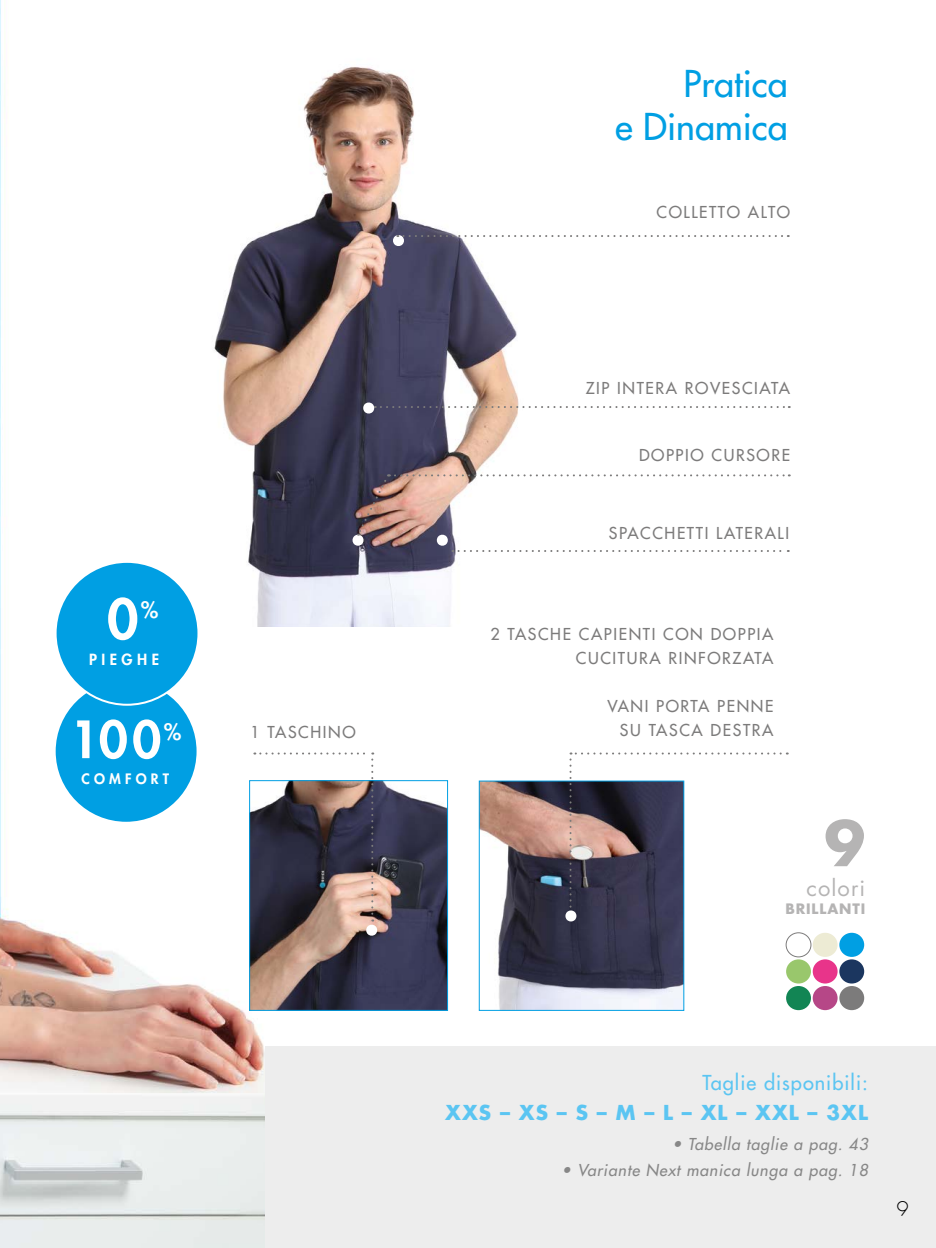
<style>
.page{position:relative;width:936px;height:1248px;background:#fff}
.page>*{position:absolute;margin:0;border:0;box-sizing:border-box;transform-origin:0 0}
.t1{font:700 60px "Futura Std";color:#b5b4b4}
.t2{font:800 54px "Futura Std";color:#fff}
.t3{font:800 50px "Futura Std";color:#fff}
.t4{font:500 36px/43.2px "Futura Std";color:#009fe3;text-align:right}
.t5{font:22px "Futura Std";letter-spacing:.05em;color:#b5b4b4}
.t6{font:800 22px "Futura Std";color:#fff}
.t7{font:700 20px "Futura Std";letter-spacing:.05em;color:#5bc5f2}
.t8{font:500 20px "Futura Std";letter-spacing:.05em;color:#5bc5f2}
.t9{font:300 20px "Futura";color:#000}
.t10{font:500 16px/24px "Futura Std";letter-spacing:.1em;color:#7c7b7b;text-align:right}
.t11{font:italic 500 16px "Futura Std";letter-spacing:.05em;color:#878787}
.t12{font:800 15px "Futura Std";letter-spacing:.3em;color:#fff}
.t13{font:700 14px "Futura Std";letter-spacing:.065em;color:#b5b4b4}
.t14{font:800 14px "Futura Std";letter-spacing:.3em;color:#fff}
</style>
<div class="page">
<img style="left:481px;top:782px;width:201px;height:226px">
<div style="left:479px;top:780px;width:205px;height:230px;border:1px solid #009fe3"></div>
<div style="left:240px;top:1046px;width:695px;height:201px;background:#ededed"></div>
<img style="left:0;top:0;width:264px;height:1247px">
<img style="left:149px;top:50px;width:370px;height:576px">
<svg style="left:392px;top:234px;width:396px;height:12px"></svg>
<div style="left:785px;top:932px;width:26px;height:25px;border:1px solid #7c7b7b;border-radius:50%"></div>
<div style="left:812px;top:932px;width:25px;height:24px;background:#edebd4;border-radius:50%"></div>
<div style="left:839px;top:932px;width:25px;height:24px;background:#009fe3;border-radius:50%"></div>
<div style="left:839px;top:959px;width:25px;height:24px;background:#1b365f;border-radius:50%"></div>
<div style="left:812px;top:959px;width:25px;height:24px;background:#e8348a;border-radius:50%"></div>
<div style="left:786px;top:959px;width:24px;height:24px;background:#99c76c;border-radius:50%"></div>
<div style="left:812px;top:985px;width:25px;height:25px;background:#b64787;border-radius:50%"></div>
<div style="left:786px;top:985px;width:24px;height:25px;background:#128554;border-radius:50%"></div>
<div style="left:839px;top:985px;width:25px;height:25px;background:#7c7b7b;border-radius:50%"></div>
<div style="left:55px;top:679px;width:142px;height:143px;background:#009fe3;border-radius:50%"></div>
<div style="left:56px;top:562px;width:142px;height:142px;background:#009fe3;border-radius:50%"></div>
<img style="left:251px;top:782px;width:195px;height:226px">
<div style="left:249px;top:780px;width:199px;height:230px;border:1px solid #009fe3"></div>
<svg style="left:254px;top:752px;width:124px;height:184px"></svg>
<svg style="left:362px;top:402px;width:427px;height:12px"></svg>
<svg style="left:352px;top:474px;width:437px;height:78px"></svg>
<svg style="left:565px;top:752px;width:215px;height:169px"></svg>
<h2 class="t2" style="left:107px;top:585px;width:33px">0</h2>
<h3 class="t6" style="left:141px;top:595px;width:18px">%</h3>
<p class="t12" style="left:89px;top:650px;width:72px">PIEGHE</p>
<h3 class="t3" style="left:70px;top:708px;width:93px">100</h3>
<h3 class="t6" style="left:164px;top:717px;width:18px">%</h3>
<p class="t14" style="left:81px;top:769px;width:89px">COMFORT</p>
<p class="t10" style="left:250px;top:720px;width:107px">1 TASCHINO</p>
<h3 class="t4" style="left:615px;top:62px;width:174px">Pratica<br>e Dinamica</h3>
<p class="t10" style="left:656px;top:200px;width:135px">COLLETTO ALTO</p>
<p class="t10" style="left:585px;top:376px;width:206px">ZIP INTERA ROVESCIATA</p>
<p class="t10" style="left:639px;top:443px;width:152px">DOPPIO CURSORE</p>
<p class="t10" style="left:609px;top:521px;width:182px">SPACCHETTI LATERALI</p>
<p class="t10" style="left:490px;top:622px;width:284px">2 TASCHE CAPIENTI CON DOPPIA<br>CUCITURA RINFORZATA</p>
<p class="t10" style="left:607px;top:694px;width:167px">VANI PORTA PENNE<br>SU TASCA DESTRA</p>
<h1 class="t1" style="left:824px;top:803px;width:43px">9</h1>
<h3 class="t5" style="left:806px;top:874px;width:60px">colori</h3>
<p class="t13" style="left:785px;top:899px;width:81px">BRILLANTI</p>
<p class="t8" style="left:702px;top:1069px;width:167px">Taglie disponibili:</p>
<p class="t7" style="left:445px;top:1098px;width:424px">XXS – XS – S – M – L – XL – XXL – 3XL</p>
<p class="t11" style="left:672px;top:1133px;width:197px">• Tabella taglie a pag. 43</p>
<p class="t11" style="left:562px;top:1159px;width:307px">• Variante Next manica lunga a pag. 18</p>
<p class="t9" style="left:896px;top:1196px;width:14px">9</p>
</div>
